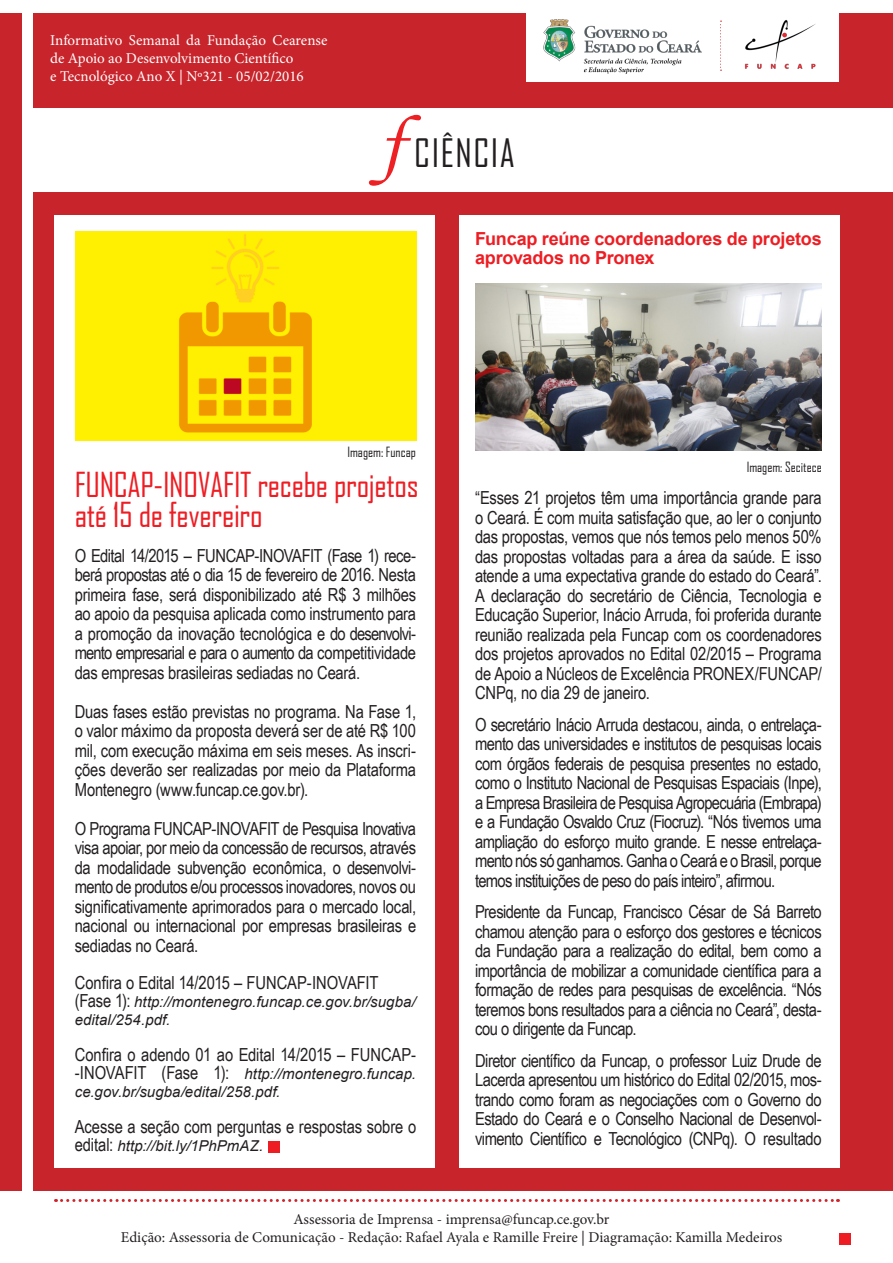
<style>
.page{position:relative;width:893px;height:1263px;background:#fff}
.page>*{position:absolute;margin:0;border:0;box-sizing:border-box;transform-origin:0 0}
.t1{font:37.5px "Agency FB";letter-spacing:.04em;color:#231f20}
.t2{font:33px "Agency FB";letter-spacing:-.01em;color:#ee1d23}
.t3{font:18px/19.5px "Arial Narrow";letter-spacing:-.015em;color:#231f20;text-align:justify}
.t4{font:700 18px/19.5px "Arial";letter-spacing:-.01em;color:#ee1d23}
.t5{font:italic 15px/18px "Arial";letter-spacing:.005em;color:#231f20}
.t6{font:15px/18px "Minion Pro";color:#231f20;text-align:center}
.t7{font:15px/18px "Minion Pro";color:#fff}
.t8{font:13.5px "Agency FB";color:#231f20}
.s1{font-family:"Monotype Corsiva";font-size:75px;color:#ed2024}
.s2{font-family:"Arial Narrow";font-style:normal;font-size:18px}
</style>
<div class="page">
<svg style="left:56px;top:1199px;width:782px;height:3px"></svg>
<div style="left:0;top:13px;width:893px;height:1178px;background:#c8242b"></div>
<div style="left:526px;top:6px;width:312px;height:75px;background:#fff"></div>
<div style="left:24px;top:109px;width:869px;height:83px;background:#fff"></div>
<div style="left:23px;top:0;width:10px;height:1263px;background:#fff"></div>
<img style="left:543px;top:19px;width:159px;height:55px">
<img style="left:745px;top:20px;width:71px;height:49px">
<svg style="left:720px;top:21px;width:1px;height:50px"></svg>
<div style="left:55px;top:215px;width:380px;height:953px;background:#fff"></div>
<div style="left:459px;top:215px;width:380px;height:953px;background:#fff"></div>
<img style="left:75px;top:231px;width:342px;height:210px">
<div style="left:268px;top:1142px;width:11px;height:11px;background:#ee1d23"></div>
<div style="left:839px;top:1234px;width:11px;height:11px;background:#ee1d23"></div>
<img style="left:475px;top:284px;width:347px;height:166px">
<p class="t7" style="left:50px;top:31px;width:279px">Informativo Semanal da Fundação Cearense de Apoio ao Desenvolvimento Científico</p>
<p class="t7" style="left:50px;top:67px;width:255px">e Tecnológico Ano X | Nº321 - 05/02/2016</p>
<p class="t1" style="left:380px;top:130px;width:137px"><span class="s1">f</span> CIÊNCIA</p>
<p class="t4" style="left:475px;top:229px;width:348px">Funcap reúne coordenadores de projetos aprovados no Pronex</p>
<p class="t8" style="left:347px;top:444px;width:70px">Imagem: Funcap</p>
<p class="t8" style="left:747px;top:459px;width:77px">Imagem: Secitece</p>
<p class="t2" style="left:75px;top:465px;width:345px">FUNCAP-INOVAFIT recebe projetos</p>
<p class="t2" style="left:75px;top:495px;width:190px">até 15 de fevereiro</p>
<p class="t3" style="left:475px;top:487px;width:348px">“Esses 21 projetos têm uma importância grande para o Ceará. É com muita satisfação que, ao ler o conjunto das propostas, vemos que nós temos pelo menos 50% das propostas voltadas para a área da saúde. E isso atende a uma expectativa grande do estado do Ceará”.<br>A declaração do secretário de Ciência, Tecnologia e Educação Superior, Inácio Arruda, foi proferida durante reunião realizada pela Funcap com os coordenadores dos projetos aprovados no Edital 02/2015 – Programa de Apoio a Núcleos de Excelência PRONEX/FUNCAP/ CNPq, no dia 29 de janeiro.</p>
<p class="t3" style="left:475px;top:714px;width:348px">O secretário Inácio Arruda destacou, ainda, o entrelaça&shy;mento das universidades e institutos de pesquisas locais com órgãos federais de pesquisa presentes no estado, como o Instituto Nacional de Pesquisas Espaciais (Inpe), a Empresa Brasileira de Pesquisa Agropecuária (Embrapa) e a Fundação Osvaldo Cruz (Fiocruz). “Nós tivemos uma ampliação do esforço muito grande. E nesse entrelaça&shy;mento nós só ganhamos. Ganha o Ceará e o Brasil, porque temos instituições de peso do país inteiro”, afirmou.</p>
<p class="t3" style="left:475px;top:901px;width:348px">Presidente da Funcap, Francisco César de Sá Barreto chamou atenção para o esforço dos gestores e técnicos da Fundação para a realização do edital, bem como a importância de mobilizar a comunidade científica para a formação de redes para pesquisas de excelência. “Nós teremos bons resultados para a ciência no Ceará”, desta&shy;cou o dirigente da Funcap.</p>
<p class="t3" style="left:475px;top:1050px;width:348px">Diretor científico da Funcap, o professor Luiz Drude de Lacerda apresentou um histórico do Edital 02/2015, mos&shy;trando como foram as negociações com o Governo do Estado do Ceará e o Conselho Nacional de Desenvol&shy;vimento Científico e Tecnológico (CNPq). O resultado</p>
<p class="t3" style="left:75px;top:545px;width:343px">O Edital 14/2015 – FUNCAP-INOVAFIT (Fase 1) rece&shy;berá propostas até o dia 15 de fevereiro de 2016. Nesta primeira fase, será disponibilizado até R$ 3 milhões ao apoio da pesquisa aplicada como instrumento para a promoção da inovação tecnológica e do desenvolvi&shy;mento empresarial e para o aumento da competitividade das empresas brasileiras sediadas no Ceará.</p>
<p class="t3" style="left:75px;top:701px;width:343px">Duas fases estão previstas no programa. Na Fase 1, o valor máximo da proposta deverá ser de até R$ 100 mil, com execução máxima em seis meses. As inscri&shy;ções deverão ser realizadas por meio da Plataforma Montenegro (www.funcap.ce.gov.br).</p>
<p class="t3" style="left:75px;top:818px;width:343px">O Programa FUNCAP-INOVAFIT de Pesquisa Inovativa visa apoiar, por meio da concessão de recursos, através da modalidade subvenção econômica, o desenvolvi&shy;mento de produtos e/ou processos inovadores, novos ou significativamente aprimorados para o mercado local, nacional ou internacional por empresas brasileiras e sediadas no Ceará.</p>
<p class="t3" style="left:75px;top:972px;width:305px">Confira o Edital 14/2015 – FUNCAP-INOVAFIT</p>
<p class="t5" style="left:75px;top:993px;width:343px"><span class="s2">(Fase 1):</span> http://montenegro.funcap.ce.gov.br/sugba/ edital/254.pdf.</p>
<p class="t3" style="left:75px;top:1044px;width:343px">Confira o adendo 01 ao Edital 14/2015 – FUNCAP-</p>
<p class="t5" style="left:75px;top:1065px;width:343px"><span class="s2">-INOVAFIT (Fase 1):</span> http://montenegro.funcap. ce.gov.br/sugba/edital/258.pdf.</p>
<p class="t3" style="left:75px;top:1116px;width:343px">Acesse a seção com perguntas e respostas sobre o</p>
<p class="t5" style="left:75px;top:1137px;width:190px"><span class="s2">edital:</span> http://bit.ly/1PhPmAZ.</p>
<p class="t6" style="left:121px;top:1210px;width:663px">Assessoria de Imprensa - imprensa@funcap.ce.gov.br<br>Edição: Assessoria de Comunicação - Redação: Rafael Ayala e Ramille Freire | Diagramação: Kamilla Medeiros</p>
</div>
